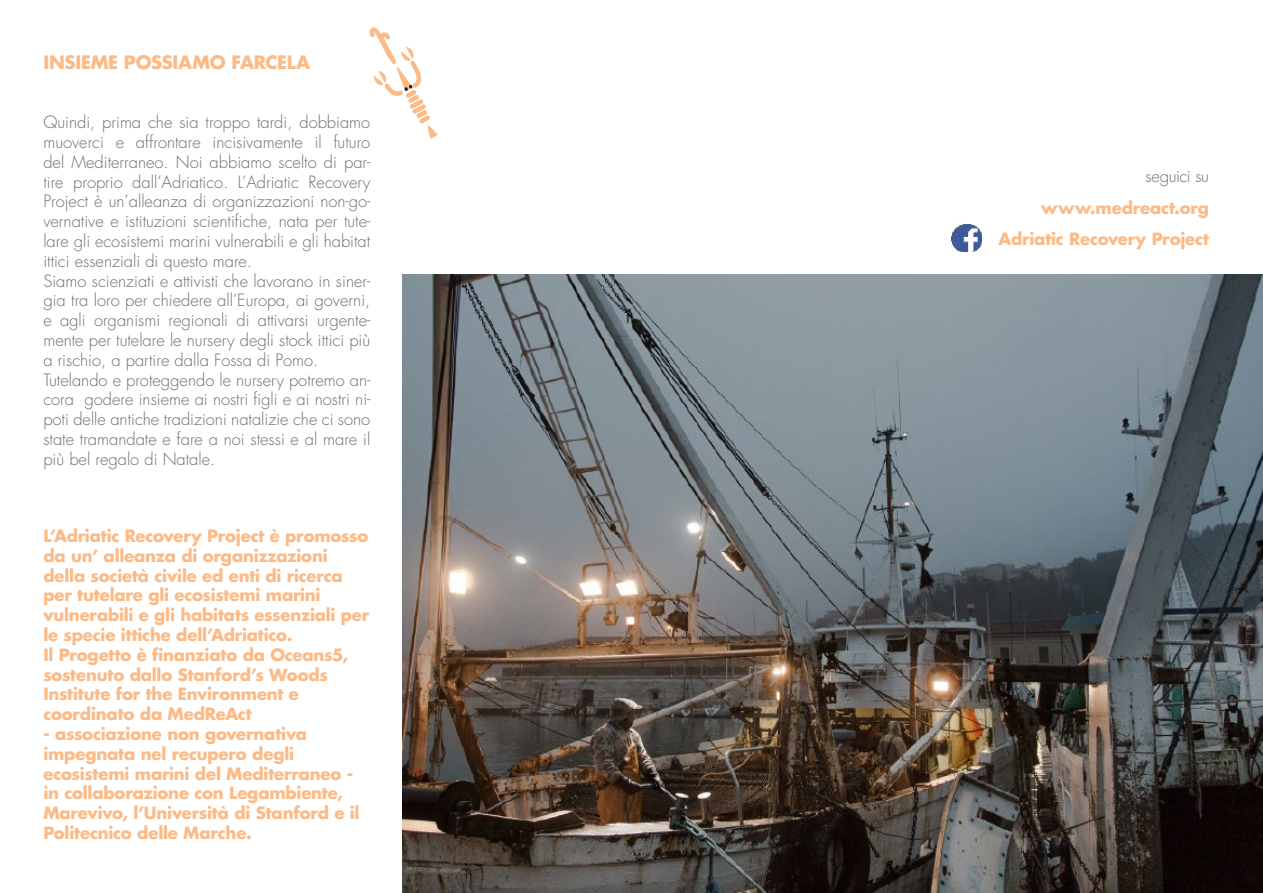
<style>
.page{position:relative;width:1263px;height:893px;background:#fff}
.page>*{position:absolute;margin:0;border:0;box-sizing:border-box;transform-origin:0 0}
.t1{font:700 18px "Futura Std";letter-spacing:-.01em;color:#fbba86}
.t2{font:300 16.5px/19.8px "Futura Std";color:#6c6d70;text-align:justify}
.t3{font:700 16.5px/19.8px "Futura Std";letter-spacing:-.01em;color:#fbba86}
.t4{font:300 16.5px "Futura Std";letter-spacing:-.025em;color:#6c6d70}
</style>
<div class="page">
<img style="left:402px;top:274px;width:861px;height:619px">
<svg style="left:369px;top:27px;width:69px;height:112px"></svg>
<img style="left:951px;top:224px;width:31px;height:28px">
<p class="t1" style="left:43px;top:50px;width:268px">INSIEME POSSIAMO FARCELA</p>
<p class="t2" style="left:43px;top:113px;width:328px">Quindi, prima che sia troppo tardi, dobbiamo muoverci e affrontare incisivamente il futuro del Mediterraneo. Noi abbiamo scelto di par&shy;tire proprio dall’Adriatico. L’Adriatic Recovery Project è un’alleanza di organizzazioni non-go&shy;vernative e istituzioni scientifiche, nata per tute&shy;lare gli ecosistemi marini vulnerabili e gli habitat ittici essenziali di questo mare.</p>
<p class="t2" style="left:43px;top:271px;width:328px">Siamo scienziati e attivisti che lavorano in siner&shy;gia tra loro per chiedere all’Europa, ai governi, e agli organismi regionali di attivarsi urgente&shy;mente per tutelare le nursery degli stock ittici più a rischio, a partire dalla Fossa di Pomo.</p>
<p class="t2" style="left:43px;top:370px;width:328px">Tutelando e proteggendo le nursery potremo an&shy;cora godere insieme ai nostri figli e ai nostri ni&shy;poti delle antiche tradizioni natalizie che ci sono state tramandate e fare a noi stessi e al mare il più bel regalo di Natale.</p>
<p class="t3" style="left:43px;top:526px;width:327px">L’Adriatic Recovery Project è promosso da un’ alleanza di organizzazioni della società civile ed enti di ricerca per tutelare gli ecosistemi marini vulnerabili e gli habitats essenziali per le specie ittiche dell’Adriatico.</p>
<p class="t3" style="left:43px;top:644px;width:306px">Il Progetto è finanziato da Oceans5, sostenuto dallo Stanford’s Woods<br>Institute for the Environment e coordinato da MedReAct</p>
<p class="t3" style="left:43px;top:724px;width:318px">- associazione non governativa impegnata nel recupero degli ecosistemi marini del Mediterraneo - in collaborazione con Legambiente, Marevivo, l’Università di Stanford e il Politecnico delle Marche.</p>
<p class="t4" style="left:1145px;top:166px;width:65px">seguici su</p>
<p class="t3" style="left:1041px;top:197px;width:169px">www.medreact.org</p>
<p class="t3" style="left:999px;top:229px;width:212px">Adriatic Recovery Project</p>
</div>
